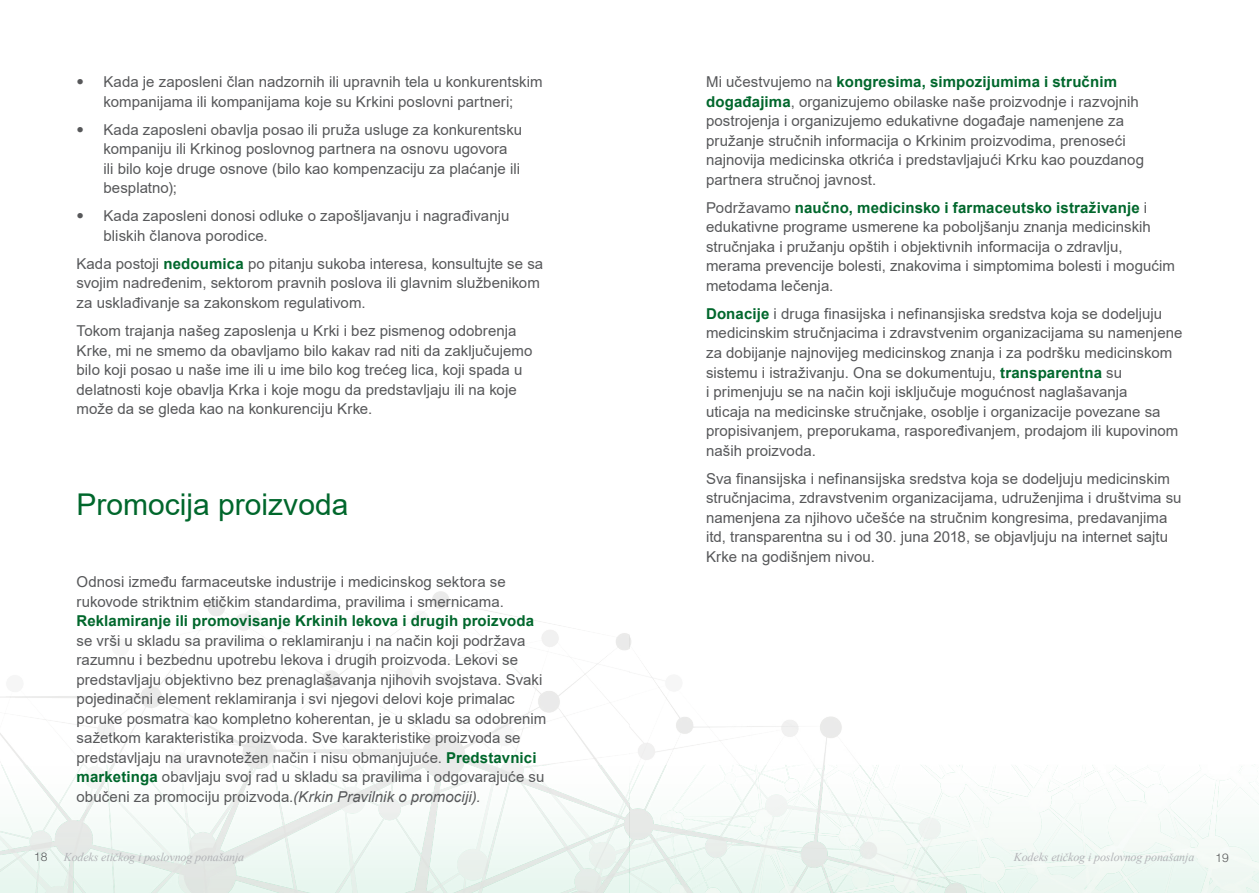
<style>
.page{position:relative;width:1259px;height:893px;background:#fff}
.page>*{position:absolute;margin:0;border:0;box-sizing:border-box;transform-origin:0 0}
.tekoci_TXT{font:30px "Arial";color:#00672c}
.tekoci_TXT-2{font:15px/19.5px "Arial";color:#57585a}
.t1{font:italic 12px "Times New Roman";letter-spacing:-.01em;color:#b2b3b7}
.t2{font:300 12px "Helvetica Neue LT Pro";color:#57585a}
.s1{font-family:"Helvetica Neue LT Pro";font-weight:300}
.s2{font-weight:700;color:#00672c}
.s3{font-style:italic}
</style>
<div class="page">
<img style="left:0;top:591px;width:1259px;height:302px">
<p class="tekoci_TXT-2" style="left:77px;top:72px;width:467px;text-align:center"><span class="s1">•</span> Kada je zaposleni član nadzornih ili upravnih tela u konkurentskim kompanijama ili kompanijama koje su Krkini poslovni partneri;</p>
<p class="tekoci_TXT-2" style="left:104px;top:120px;width:420px;text-indent:-27px"><span class="s1">•</span> Kada zaposleni obavlja posao ili pruža usluge za konkurentsku kompaniju ili Krkinog poslovnog partnera na osnovu ugovora<br>ili bilo koje druge osnove (bilo kao kompenzaciju za plaćanje ili besplatno);</p>
<p class="tekoci_TXT-2" style="left:104px;top:206px;width:407px;text-indent:-27px"><span class="s1">•</span> Kada zaposleni donosi odluke o zapošljavanju i nagrađivanju bliskih članova porodice.</p>
<p class="tekoci_TXT-2" style="left:77px;top:254px;width:468px">Kada postoji <span class="s2">nedoumica</span> po pitanju sukoba interesa, konsultujte se sa svojim nadređenim, sektorom pravnih poslova ili glavnim službenikom za usklađivanje sa zakonskom regulativom.</p>
<p class="tekoci_TXT-2" style="left:77px;top:321px;width:457px">Tokom trajanja našeg zaposlenja u Krki i bez pismenog odobrenja Krke, mi ne smemo da obavljamo bilo kakav rad niti da zaključujemo bilo koji posao u naše ime ili u ime bilo kog trećeg lica, koji spada u delatnosti koje obavlja Krka i koje mogu da predstavljaju ili na koje može da se gleda kao na konkurenciju Krke.</p>
<p class="tekoci_TXT" style="left:77px;top:483px;width:273px">Promocija proizvoda</p>
<p class="tekoci_TXT-2" style="left:77px;top:572px;width:471px">Odnosi između farmaceutske industrije i medicinskog sektora se rukovode striktnim etičkim standardima, pravilima i smernicama.<br><span class="s2">Reklamiranje ili promovisanje Krkinih lekova i drugih proizvoda </span>se vrši u skladu sa pravilima o reklamiranju i na način koji podržava razumnu i bezbednu upotrebu lekova i drugih proizvoda. Lekovi se predstavljaju objektivno bez prenaglašavanja njihovih svojstava. Svaki pojedinačni element reklamiranja i svi njegovi delovi koje primalac poruke posmatra kao kompletno koherentan, je u skladu sa odobrenim sažetkom karakteristika proizvoda. Sve karakteristike proizvoda se predstavljaju na uravnotežen način i nisu obmanjujuće. <span class="s2">Predstavnici marketinga</span> obavljaju svoj rad u skladu sa pravilima i odgovarajuće su obučeni za promociju proizvoda.<span class="s3">(Krkin Pravilnik o promociji).</span></p>
<p class="tekoci_TXT-2" style="left:706px;top:72px;width:439px">Mi učestvujemo na <span class="s2">kongresima, simpozijumima i stručnim događajima</span>, organizujemo obilaske naše proizvodnje i razvojnih postrojenja i organizujemo edukativne događaje namenjene za pružanje stručnih informacija o Krkinim proizvodima, prenoseći najnovija medicinska otkrića i predstavljajući Krku kao pouzdanog partnera stručnoj javnost.</p>
<p class="tekoci_TXT-2" style="left:706px;top:198px;width:470px">Podržavamo <span class="s2">naučno, medicinsko i farmaceutsko istraživanje</span> i edukativne programe usmerene ka poboljšanju znanja medicinskih stručnjaka i pružanju opštih i objektivnih informacija o zdravlju, merama prevencije bolesti, znakovima i simptomima bolesti i mogućim metodama lečenja.</p>
<p class="tekoci_TXT-2" style="left:706px;top:304px;width:478px"><span class="s2">Donacije</span> i druga finasijska i nefinansjiska sredstva koja se dodeljuju medicinskim stručnjacima i zdravstvenim organizacijama su namenjene za dobijanje najnovijeg medicinskog znanja i za podršku medicinskom sistemu i istraživanju. Ona se dokumentuju, <span class="s2">transparentna</span> su<br>i primenjuju se na način koji isključuje mogućnost naglašavanja<br>uticaja na medicinske stručnjake, osoblje i organizacije povezane sa propisivanjem, preporukama, raspoređivanjem, prodajom ili kupovinom naših proizvoda.</p>
<p class="tekoci_TXT-2" style="left:706px;top:468px;width:477px">Sva finansijska i nefinansijska sredstva koja se dodeljuju medicinskim stručnjacima, zdravstvenim organizacijama, udruženjima i društvima su namenjena za njihovo učešće na stručnim kongresima, predavanjima itd, transparentna su i od 30. juna 2018, se objavljuju na internet sajtu Krke na godišnjem nivou.</p>
<p class="t2" style="left:34px;top:849px;width:15px">18</p>
<p class="t1" style="left:64px;top:849px;width:182px">Kodeks etičkog i poslovnog ponašanja</p>
<p class="t1" style="left:1014px;top:849px;width:182px">Kodeks etičkog i poslovnog ponašanja</p>
<p class="t2" style="left:1215px;top:850px;width:15px">19</p>
</div>
